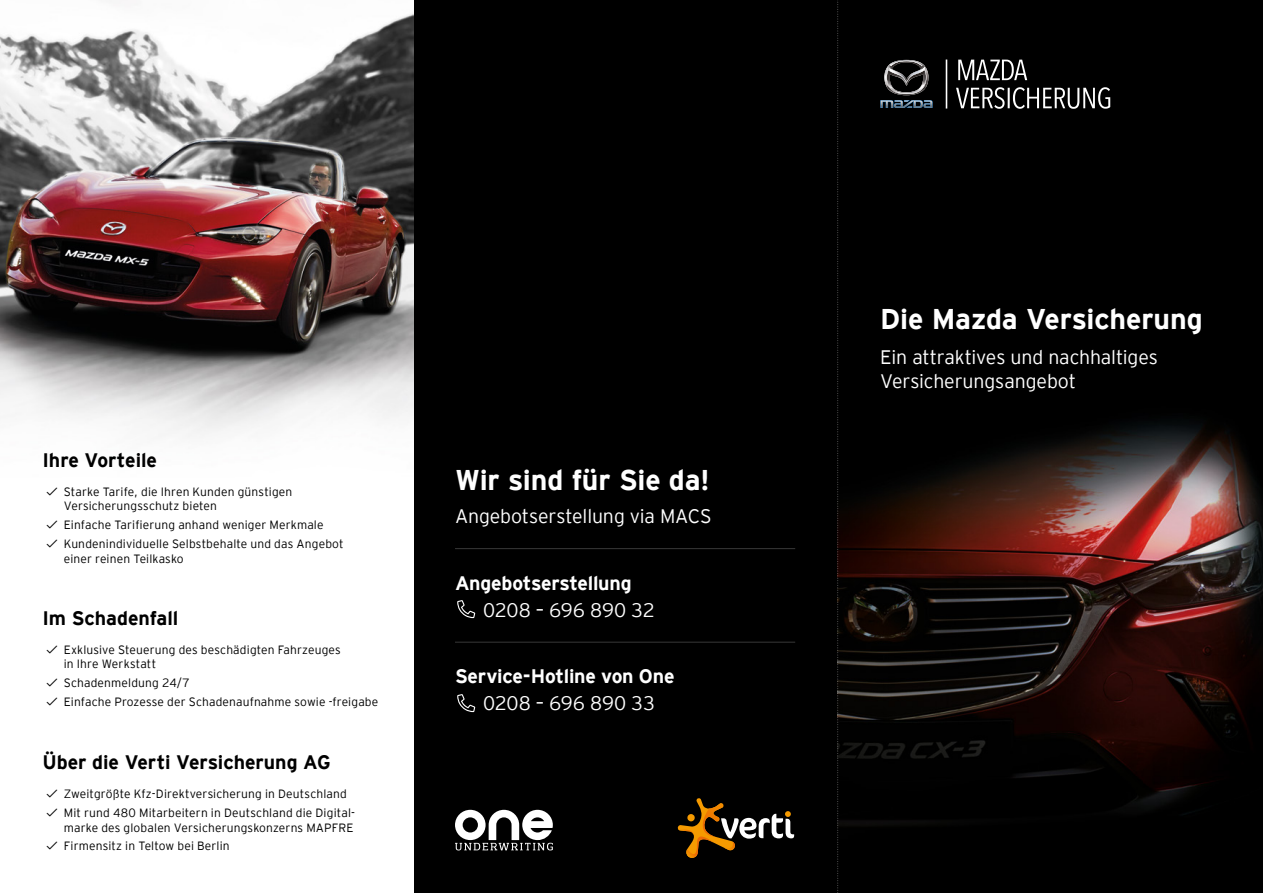
<style>
.page{position:relative;width:1263px;height:893px;background:#fff}
.page>*{position:absolute;margin:0;border:0;box-sizing:border-box;transform-origin:0 0}
.t1{font:700 28.5px "Interstate Mazda";letter-spacing:-.005em;color:#fff}
.t2{font:300 19.5px/23.4px "Interstate Mazda";letter-spacing:-.01em;color:#fff}
.t3{font:700 19.5px "Interstate Mazda";letter-spacing:-.005em;color:#000}
.t4{font:700 19.5px "Interstate Mazda";letter-spacing:-.015em;color:#fff}
.t5{font:300 12px/18.9px "Interstate Mazda";letter-spacing:.015em;color:#000}
</style>
<div class="page">
<div style="left:413px;top:0;width:850px;height:893px;background:#000"></div>
<img style="left:839px;top:59px;width:424px;height:767px">
<img style="left:0;top:14px;width:413px;height:423px">
<svg style="left:455px;top:810px;width:98px;height:40px"></svg>
<svg style="left:457px;top:600px;width:18px;height:18px"></svg>
<svg style="left:457px;top:694px;width:18px;height:18px"></svg>
<hr style="left:455px;top:642px;width:340px;height:1px;background:#fff">
<hr style="left:455px;top:548px;width:340px;height:1px;background:#fff">
<svg style="left:880px;top:60px;width:53px;height:48px"></svg>
<svg style="left:946px;top:60px;width:164px;height:49px"></svg>
<svg style="left:678px;top:798px;width:116px;height:60px"></svg>
<svg style="left:837px;top:0;width:2px;height:893px"></svg>
<h2 class="t3" style="left:43px;top:446px;width:116px">Ihre Vorteile</h2>
<p class="t5" style="left:64px;top:484px;width:230px;line-height:14.4px">Starke Tarife, die Ihren Kunden günstigen<br>Versicherungsschutz bieten</p>
<p class="t5" style="left:64px;top:515px;width:281px">Einfache Tarifierung anhand weniger Merkmale<br>Kundenindividuelle Selbstbehalte und das Angebot</p>
<p class="t5" style="left:64px;top:548px;width:121px">einer reinen Teilkasko</p>
<h2 class="t3" style="left:43px;top:604px;width:137px">Im Schadenfall</h2>
<p class="t5" style="left:64px;top:642px;width:279px;line-height:14.4px">Exklusive Steuerung des beschädigten Fahrzeuges in Ihre Werkstatt</p>
<p class="t5" style="left:64px;top:673px;width:316px">Schadenmeldung 24/7<br>Einfache Prozesse der Schadenaufnahme sowie -freigabe</p>
<h2 class="t3" style="left:43px;top:748px;width:290px">Über die Verti Versicherung AG</h2>
<p class="t5" style="left:64px;top:784px;width:293px">Zweitgrößte Kfz-Direktversicherung in Deutschland<br>Mit rund 480 Mitarbeitern in Deutschland die Digital-</p>
<p class="t5" style="left:64px;top:817px;width:291px">marke des globalen Versicherungskonzerns MAPFRE<br>Firmensitz in Teltow bei Berlin</p>
<h1 class="t1" style="left:455px;top:459px;width:256px">Wir sind für Sie da!</h1>
<h2 class="t2" style="left:455px;top:503px;width:258px">Angebotserstellung via MACS</h2>
<h2 class="t4" style="left:455px;top:569px;width:178px">Angebotserstellung</h2>
<h2 class="t2" style="left:483px;top:597px;width:173px">0208 – 696 890 32</h2>
<h2 class="t4" style="left:455px;top:662px;width:221px">Service-Hotline von One</h2>
<h2 class="t2" style="left:483px;top:690px;width:173px">0208 – 696 890 33</h2>
<h1 class="t1" style="left:880px;top:298px;width:324px">Die Mazda Versicherung</h1>
<h2 class="t2" style="left:880px;top:345px;width:279px">Ein attraktives und nachhaltiges<br>Versicherungsangebot</h2>
</div>
